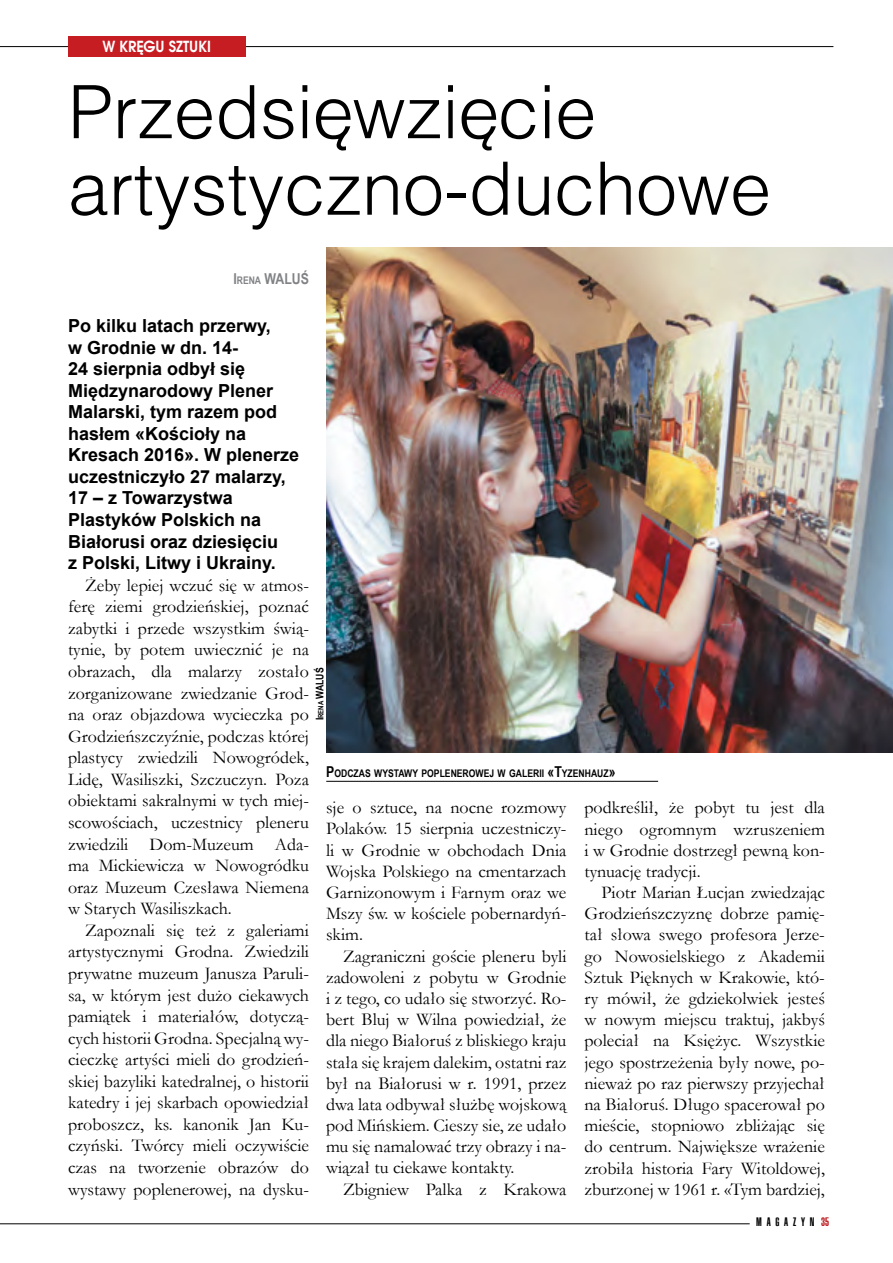
<style>
.page{position:relative;width:893px;height:1263px;background:#fff}
.page>*{position:absolute;margin:0;border:0;box-sizing:border-box;transform-origin:0 0}
.t1{font:73.5px/76.5px "PL Switzerland Light Plain";color:#000}
.t2{font:18px/21.1px "Garamond";color:#000;text-align:justify}
.t3{font:700 18px/21.6px "Arial";color:#000}
.t4{font:700 15px "PL Avalon";color:#fff;scale:.95 1}
.t5{font:700 15px "Arial Narrow";color:#808285}
.t6{font:12px "Helios Ultra Compressed";letter-spacing:.4em;color:#000}
.t7{font:700 10.5px "Arial Narrow";color:#000}
.s1{font-size:10.5px}
.s2{font-size:7.35px}
.s3{font-size:15px}
.s4{color:#ba141a}
</style>
<div class="page">
<hr style="left:0;top:1223px;width:750px;height:1px;background:#000">
<hr style="left:0;top:46px;width:833px;height:1px;background:#000">
<div style="left:68px;top:36px;width:177px;height:21px;background:#c61d23"></div>
<hr style="left:326px;top:781px;width:332px;height:1px;background:#000">
<img style="left:326px;top:248px;width:567px;height:505px">
<p class="t4" style="left:103px;top:38px;width:116px">W KRĘGU SZTUKI</p>
<h1 class="t1" style="left:68px;top:74px;width:705px">Przedsięwzięcie artystyczno-duchowe</h1>
<p class="t5" style="left:233px;top:267px;width:77px">I<span class="s1">RENA</span> WALUŚ</p>
<p class="t3" style="left:68px;top:315px;width:233px">Po kilku latach przerwy,<br>w Grodnie w dn. 14-<br>24 sierpnia odbył się<br>Międzynarodowy Plener<br>Malarski, tym razem pod hasłem «Kościoły na<br>Kresach 2016». W plenerze uczestniczyło 27 malarzy,<br>17 – z Towarzystwa<br>Plastyków Polskich na<br>Białorusi oraz dziesięciu<br>z Polski, Litwy i Ukrainy.</p>
<p class="t2" style="left:68px;top:574px;width:242px;line-height:21.6px;text-indent:17px">Żeby lepiej wczuć się w atmos&shy;ferę ziemi grodzieńskiej, poznać zabytki i przede wszystkim świą&shy;tynie, by potem uwiecznić je na obrazach, dla malarzy zostało zorganizowane zwiedzanie Grod&shy;na oraz objazdowa wycieczka po Grodzieńszczyźnie, podczas której plastycy zwiedzili Nowogródek, Lidę, Wasiliszki, Szczuczyn. Poza obiektami sakralnymi w tych miej&shy;scowościach, uczestnicy pleneru zwiedzili Dom-Muzeum Ada&shy;ma Mickiewicza w Nowogródku oraz Muzeum Czesława Niemena w Starych Wasiliszkach.</p>
<p class="t2" style="left:68px;top:919px;width:242px;line-height:21.6px;text-indent:17px">Zapoznali się też z galeriami artystycznymi Grodna. Zwiedzili prywatne muzeum Janusza Paruli&shy;sa, w którym jest dużo ciekawych pamiątek i materiałów, dotyczą&shy;cych historii Grodna. Specjalną wy&shy;cieczkę artyści mieli do grodzień&shy;skiej bazyliki katedralnej, o historii katedry i jej skarbach opowiedział proboszcz, ks. kanonik Jan Ku&shy;czyński. Twórcy mieli oczywiście czas na tworzenie obrazów do wystawy poplenerowej, na dysku-</p>
<p class="t7" style="left:312px;top:720px;width:54px;rotate:-90deg">I<span class="s2">RENA</span> WALUŚ</p>
<p class="t7" style="left:326px;top:765px;width:291px"><span class="s3">P</span>ODCZAS WYSTAWY POPLENEROWEJ W GALERII <span class="s3">«T</span>YZENHAUZ<span class="s3">»</span></p>
<p class="t2" style="left:584px;top:797px;width:242px">podkreślił, że pobyt tu jest dla niego ogromnym wzruszeniem i w Grodnie dostrzegł pewną kon&shy;tynuację tradycji.</p>
<p class="t2" style="left:584px;top:881px;width:242px;text-indent:17px">Piotr Marian Łucjan zwiedzając Grodzieńszczyznę dobrze pamię&shy;tał słowa swego profesora Jerze&shy;go Nowosielskiego z Akademii Sztuk Pięknych w Krakowie, któ&shy;ry mówił, że gdziekolwiek jesteś w nowym miejscu traktuj, jakbyś poleciał na Księżyc. Wszystkie jego spostrzeżenia były nowe, po&shy;nieważ po raz pierwszy przyjechał na Białoruś. Długo spacerował po mieście, stopniowo zbliżając się do centrum. Największe wrażenie zrobiła historia Fary Witoldowej, zburzonej w 1961 r. «Tym bardziej,</p>
<p class="t2" style="left:326px;top:796px;width:242px">sje o sztuce, na nocne rozmowy Polaków. 15 sierpnia uczestniczy&shy;li w Grodnie w obchodach Dnia Wojska Polskiego na cmentarzach Garnizonowym i Farnym oraz we Mszy św. w kościele pobernardyń&shy;skim.</p>
<p class="t2" style="left:326px;top:945px;width:242px;text-indent:17px">Zagraniczni goście pleneru byli zadowoleni z pobytu w Grodnie i z tego, co udało się stworzyć. Ro&shy;bert Bluj w Wilna powiedział, że dla niego Białoruś z bliskiego kraju stała się krajem dalekim, ostatni raz był na Białorusi w r. 1991, przez dwa lata odbywał służbę wojskową pod Mińskiem. Cieszy sie, ze udało mu się namalować trzy obrazy i na&shy;wiązał tu ciekawe kontakty.</p>
<p class="t2" style="left:343px;top:1178px;width:225px">Zbigniew Palka z Krakowa</p>
<p class="t6" style="left:756px;top:1216px;width:75px">MAGAZYN <span class="s4">35</span></p>
</div>
